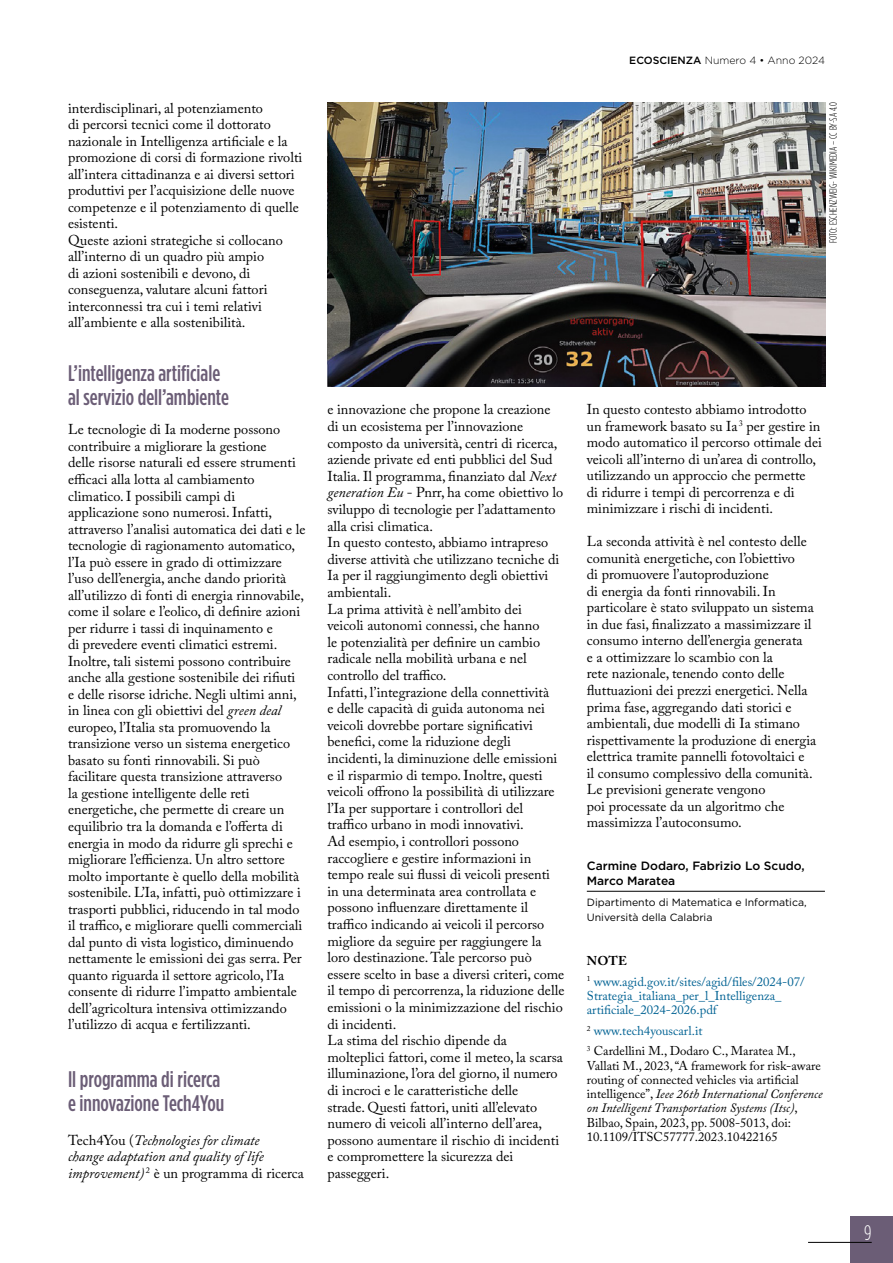
<style>
.page{position:relative;width:893px;height:1263px;background:#fff}
.page>*{position:absolute;margin:0;border:0;box-sizing:border-box;transform-origin:0 0}
.titolo_paragrafo{font:500 condensed 22.5px/24px "Gotham HTF";color:#6b5d76}
.t1{font:300 condensed 21px "Gotham HTF";color:#fff}
.testo_principale{font:14.25px/16.5px "Adobe Caslon Pro";color:#000}
.testo_principale-2{font:italic 14.25px/16.5px "Adobe Caslon Pro";color:#000}
.Note_-_Testo{font:12.75px/14.2px "Adobe Caslon Pro";color:#000}
.Note_-_Testo-2{font:12.75px/14.2px "Adobe Caslon Pro";color:#006293}
.Note_-_Scritta{font:700 12.75px "Adobe Caslon Pro";color:#000}
.Autore{font:500 12px/15px "Gotham HTF";color:#000}
.Carica___Traduzione{font:10.5px/15px "Gotham HTF";color:#000}
.Credit_foto{font:300 condensed 10.5px "Gotham HTF";color:#000}
.t2{font:300 10.5px "Gotham HTF";color:#000}
.s1{font-style:italic}
.s2{font-style:normal}
.s3{font-weight:500}
</style>
<div class="page">
<div style="left:850px;top:1216px;width:43px;height:47px;background:#6b5d76"></div>
<hr style="left:808px;top:1242px;width:64px;height:1px;background:#000">
<hr style="left:587px;top:891px;width:238px;height:1px;background:#000">
<img style="left:327px;top:102px;width:498px;height:285px">
<p class="testo_principale" style="left:68px;top:99px;width:236px">interdisciplinari, al potenziamento<br>di percorsi tecnici come il dottorato nazionale in Intelligenza artificiale e la promozione di corsi di formazione rivolti all’intera cittadinanza e ai diversi settori produttivi per l’acquisizione delle nuove competenze e il potenziamento di quelle esistenti.</p>
<p class="testo_principale" style="left:68px;top:232px;width:216px">Queste azioni strategiche si collocano all’interno di un quadro più ampio<br>di azioni sostenibili e devono, di conseguenza, valutare alcuni fattori interconnessi tra cui i temi relativi all’ambiente e alla sostenibilità.</p>
<p class="titolo_paragrafo" style="left:68px;top:361px;width:162px">L’intelligenza artificiale al servizio dell’ambiente</p>
<p class="testo_principale" style="left:68px;top:421px;width:239px">Le tecnologie di Ia moderne possono contribuire a migliorare la gestione<br>delle risorse naturali ed essere strumenti efficaci alla lotta al cambiamento climatico. I possibili campi di applicazione sono numerosi. Infatti, attraverso l’analisi automatica dei dati e le tecnologie di ragionamento automatico, l’Ia può essere in grado di ottimizzare l’uso dell’energia, anche dando priorità all’utilizzo di fonti di energia rinnovabile, come il solare e l’eolico, di definire azioni per ridurre i tassi di inquinamento e<br>di prevedere eventi climatici estremi.<br>Inoltre, tali sistemi possono contribuire anche alla gestione sostenibile dei rifiuti<br>e delle risorse idriche. Negli ultimi anni, in linea con gli obiettivi del <span class="s1">green deal </span>europeo, l’Italia sta promuovendo la transizione verso un sistema energetico basato su fonti rinnovabili. Si può facilitare questa transizione attraverso<br>la gestione intelligente delle reti energetiche, che permette di creare un equilibrio tra la domanda e l’offerta di energia in modo da ridurre gli sprechi e migliorare l’efficienza. Un altro settore molto importante è quello della mobilità sostenibile. L’Ia, infatti, può ottimizzare i trasporti pubblici, riducendo in tal modo il traffico, e migliorare quelli commerciali dal punto di vista logistico, diminuendo nettamente le emissioni dei gas serra. Per quanto riguarda il settore agricolo, l’Ia consente di ridurre l’impatto ambientale dell’agricoltura intensiva ottimizzando l’utilizzo di acqua e fertilizzanti.</p>
<p class="titolo_paragrafo" style="left:68px;top:1067px;width:158px">Il programma di ricerca e innovazione Tech4You</p>
<p class="testo_principale-2" style="left:68px;top:1132px;width:237px"><span class="s2">Tech4You (</span>Technologies for climate<br>change adaptation and quality of life improvement) <sup>2</sup> <span class="s2">è un programma di ricerca</span></p>
<p class="testo_principale" style="left:327px;top:401px;width:237px">e innovazione che propone la creazione di un ecosistema per l’innovazione composto da università, centri di ricerca, aziende private ed enti pubblici del Sud Italia. Il programma, finanziato dal <span class="s1">Next generation Eu</span> - Pnrr, ha come obiettivo lo sviluppo di tecnologie per l’adattamento alla crisi climatica.</p>
<p class="testo_principale" style="left:327px;top:534px;width:233px">In questo contesto, abbiamo intrapreso diverse attività che utilizzano tecniche di Ia per il raggiungimento degli obiettivi ambientali.</p>
<p class="testo_principale" style="left:327px;top:600px;width:214px">La prima attività è nell’ambito dei veicoli autonomi connessi, che hanno le potenzialità per definire un cambio radicale nella mobilità urbana e nel controllo del traffico.</p>
<p class="testo_principale" style="left:327px;top:683px;width:231px">Infatti, l’integrazione della connettività e delle capacità di guida autonoma nei veicoli dovrebbe portare significativi benefici, come la riduzione degli incidenti, la diminuzione delle emissioni e il risparmio di tempo. Inoltre, questi veicoli offrono la possibilità di utilizzare l’Ia per supportare i controllori del traffico urbano in modi innovativi.</p>
<p class="testo_principale" style="left:327px;top:833px;width:239px">Ad esempio, i controllori possono raccogliere e gestire informazioni in tempo reale sui flussi di veicoli presenti in una determinata area controllata e possono influenzare direttamente il traffico indicando ai veicoli il percorso migliore da seguire per raggiungere la loro destinazione. Tale percorso può essere scelto in base a diversi criteri, come il tempo di percorrenza, la riduzione delle emissioni o la minimizzazione del rischio di incidenti.</p>
<p class="testo_principale" style="left:327px;top:1032px;width:237px">La stima del rischio dipende da molteplici fattori, come il meteo, la scarsa illuminazione, l’ora del giorno, il numero di incroci e le caratteristiche delle<br>strade. Questi fattori, uniti all’elevato numero di veicoli all’interno dell’area, possono aumentare il rischio di incidenti e compromettere la sicurezza dei passeggeri.</p>
<p class="t2" style="left:629px;top:55px;width:197px"><span class="s3">ECOSCIENZA</span> Numero 4 • Anno 2024</p>
<p class="Credit_foto" style="left:828px;top:243px;width:143px;rotate:-90deg">FOTO: ESCHENZWEIG- WIKIMEDIA – CC BY-SA 4.0</p>
<p class="testo_principale" style="left:587px;top:401px;width:237px">In questo contesto abbiamo introdotto un framework basato su Ia <sup>3</sup> per gestire in modo automatico il percorso ottimale dei veicoli all’interno di un’area di controllo, utilizzando un approccio che permette<br>di ridurre i tempi di percorrenza e di minimizzare i rischi di incidenti.</p>
<p class="testo_principale" style="left:587px;top:533px;width:231px">La seconda attività è nel contesto delle comunità energetiche, con l’obiettivo<br>di promuovere l’autoproduzione<br>di energia da fonti rinnovabili. In particolare è stato sviluppato un sistema in due fasi, finalizzato a massimizzare il consumo interno dell’energia generata<br>e a ottimizzare lo scambio con la<br>rete nazionale, tenendo conto delle fluttuazioni dei prezzi energetici. Nella prima fase, aggregando dati storici e ambientali, due modelli di Ia stimano rispettivamente la produzione di energia elettrica tramite pannelli fotovoltaici e<br>il consumo complessivo della comunità.<br>Le previsioni generate vengono<br>poi processate da un algoritmo che massimizza l’autoconsumo.</p>
<p class="Autore" style="left:587px;top:858px;width:219px">Carmine Dodaro, Fabrizio Lo Scudo,<br>Marco Maratea</p>
<p class="Carica___Traduzione" style="left:587px;top:895px;width:221px">Dipartimento di Matematica e Informatica,<br>Università della Calabria</p>
<p class="Note_-_Scritta" style="left:587px;top:953px;width:42px">NOTE</p>
<p class="Note_-_Testo-2" style="left:587px;top:974px;width:219px"><sup>1</sup> www.agid.gov.it/sites/agid/files/2024-07/<br>Strategia_italiana_per_l_Intelligenza_ artificiale_2024-2026.pdf</p>
<p class="Note_-_Testo-2" style="left:587px;top:1023px;width:117px"><sup>2</sup> www.tech4youscarl.it</p>
<p class="Note_-_Testo" style="left:587px;top:1044px;width:237px"><sup>3</sup> Cardellini M., Dodaro C., Maratea M., Vallati M., 2023, “A framework for risk-aware routing of connected vehicles via artificial intelligence”, <span class="s1">Ieee 26th International Conference on Intelligent Transportation Systems (Itsc)</span>, Bilbao, Spain, 2023, pp. 5008-5013, doi:<br>10.1109/ITSC57777.2023.10422165</p>
<h2 class="t1" style="left:864px;top:1221px;width:9px">9</h2>
</div>
